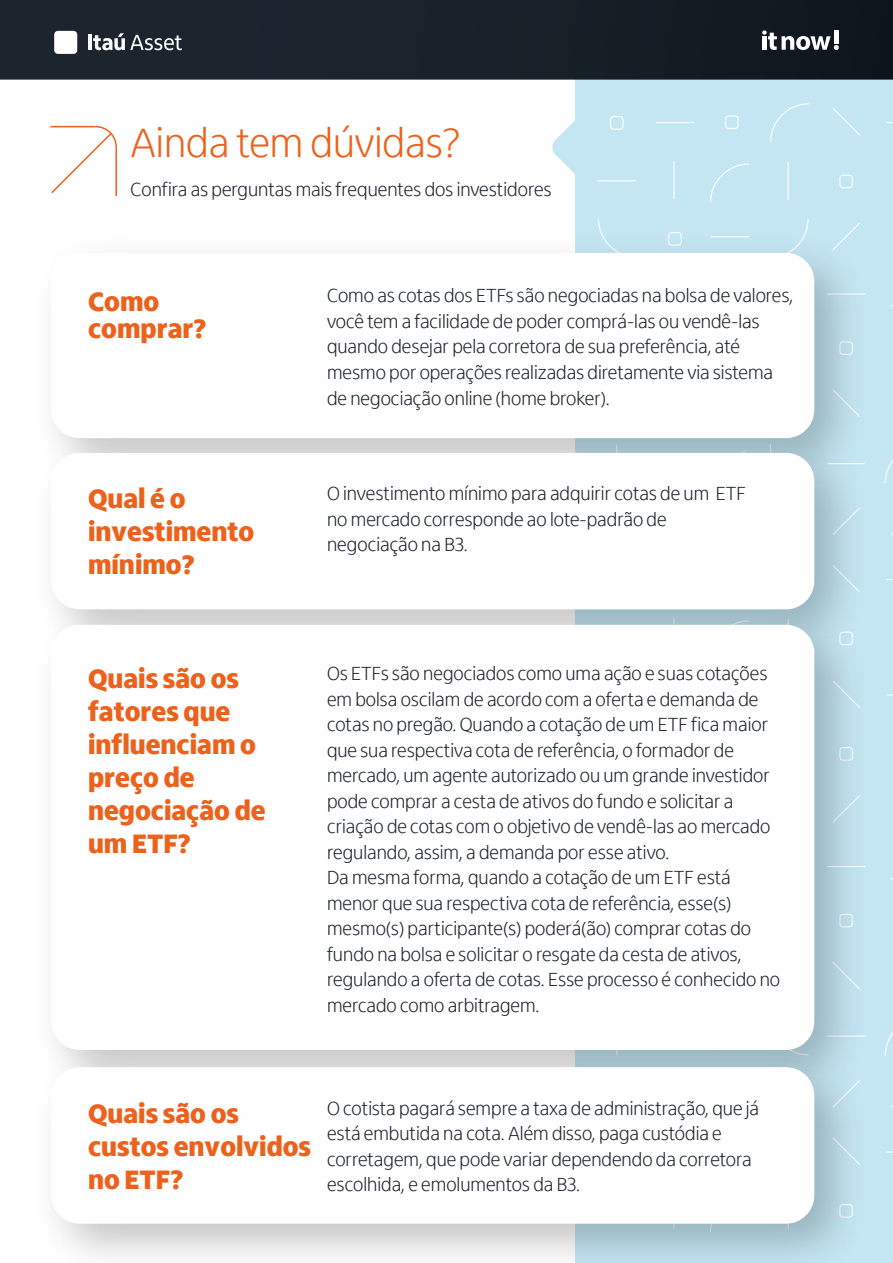
<style>
.page{position:relative;width:893px;height:1263px;background:#fff}
.page>*{position:absolute;margin:0;border:0;box-sizing:border-box;transform-origin:0 0}
.t1{font:300 42px "Itau Display Pro";color:#ec621c}
.t2{font:800 27.45px/32.8px "Itau Display";color:#ec621c}
.t3{font:300 19.5px/25.5px "Itau Display Pro";color:#1c242e}
</style>
<div class="page">
<div style="left:575px;top:56px;width:318px;height:1207px;background:#c4e6f2"></div>
<svg style="left:552px;top:118px;width:79px;height:64px"></svg>
<hr style="left:656px;top:122px;width:38px;height:1px;background:#fff">
<svg style="left:832px;top:108px;width:28px;height:28px"></svg>
<svg style="left:770px;top:103px;width:39px;height:39px"></svg>
<div style="left:725px;top:115px;width:14px;height:14px;border:1px solid #fff;border-radius:3px"></div>
<div style="left:610px;top:116px;width:13px;height:14px;border:1px solid #fff;border-radius:3px"></div>
<svg style="left:884px;top:460px;width:9px;height:24px"></svg>
<hr style="left:598px;top:180px;width:38px;height:1px;background:#fff">
<hr style="left:788px;top:162px;width:1px;height:38px;background:#fff">
<hr style="left:673px;top:161px;width:1px;height:38px;background:#fff">
<svg style="left:710px;top:163px;width:39px;height:40px"></svg>
<div style="left:839px;top:175px;width:14px;height:13px;border:1px solid #fff;border-radius:3px"></div>
<svg style="left:884px;top:1032px;width:9px;height:24px"></svg>
<img style="left:598px;top:219px;width:268px;height:200px">
<div style="left:51px;top:253px;width:763px;height:185px;background:#fff;border-radius:28px"></div>
<img style="left:54px;top:419px;width:812px;height:171px">
<div style="left:51px;top:453px;width:763px;height:156px;background:#fff;border-radius:28px"></div>
<img style="left:53px;top:590px;width:813px;height:443px">
<div style="left:51px;top:625px;width:763px;height:425px;background:#fff;border-radius:28px"></div>
<img style="left:54px;top:1033px;width:812px;height:224px">
<div style="left:51px;top:1067px;width:763px;height:157px;background:#fff;border-radius:28px"></div>
<svg style="left:50px;top:125px;width:67px;height:69px"></svg>
<hr style="left:115px;top:147px;width:2px;height:49px;background:#ec621c">
<hr style="left:50px;top:126px;width:46px;height:1px;background:#ec621c">
<svg style="left:0;top:0;width:893px;height:80px;background:#182029"></svg>
<svg style="left:762px;top:30px;width:77px;height:20px"></svg>
<hr style="left:834px;top:30px;width:4px;height:14px;background:#fff">
<hr style="left:88px;top:35px;width:4px;height:15px;background:#fff">
<svg style="left:93px;top:33px;width:89px;height:17px"></svg>
<div style="left:54px;top:31px;width:23px;height:23px;background:#fff;border-radius:4px"></div>
<h1 class="t1" style="left:130px;top:119px;width:331px">Ainda tem dúvidas?</h1>
<p class="t3" style="left:130px;top:177px;width:423px">Confira as perguntas mais frequentes dos investidores</p>
<h2 class="t2" style="left:88px;top:288px;width:120px;line-height:26.8px">Como comprar?</h2>
<h2 class="t2" style="left:88px;top:483px;width:168px">Qual é o investimento mínimo?</h2>
<p class="t3" style="left:327px;top:283px;width:468px">Como as cotas dos ETFs são negociadas na bolsa de valores, você tem a facilidade de poder comprá-las ou vendê-las quando desejar pela corretora de sua preferência, até mesmo por operações realizadas diretamente via sistema de negociação online (home broker).</p>
<p class="t3" style="left:327px;top:481px;width:420px">O investimento mínimo para adquirir cotas de um ETF no mercado corresponde ao lote-padrão de negociação na B3.</p>
<h2 class="t2" style="left:88px;top:663px;width:179px">Quais são os fatores que influenciam o preço de negociação de um ETF?</h2>
<p class="t3" style="left:327px;top:661px;width:455px">Os ETFs são negociados como uma ação e suas cotações em bolsa oscilam de acordo com a oferta e demanda de cotas no pregão. Quando a cotação de um ETF fica maior que sua respectiva cota de referência, o formador de mercado, um agente autorizado ou um grande investidor pode comprar a cesta de ativos do fundo e solicitar a criação de cotas com o objetivo de vendê-las ao mercado regulando, assim, a demanda por esse ativo.<br>Da mesma forma, quando a cotação de um ETF está menor que sua respectiva cota de referência, esse(s) mesmo(s) participante(s) poderá(ão) comprar cotas do fundo na bolsa e solicitar o resgate da cesta de ativos, regulando a oferta de cotas. Esse processo é conhecido no mercado como arbitragem.</p>
<h2 class="t2" style="left:88px;top:1097px;width:225px">Quais são os custos envolvidos no ETF?</h2>
<p class="t3" style="left:327px;top:1095px;width:434px">O cotista pagará sempre a taxa de administração, que já está embutida na cota. Além disso, paga custódia e corretagem, que pode variar dependendo da corretora escolhida, e emolumentos da B3.</p>
</div>
